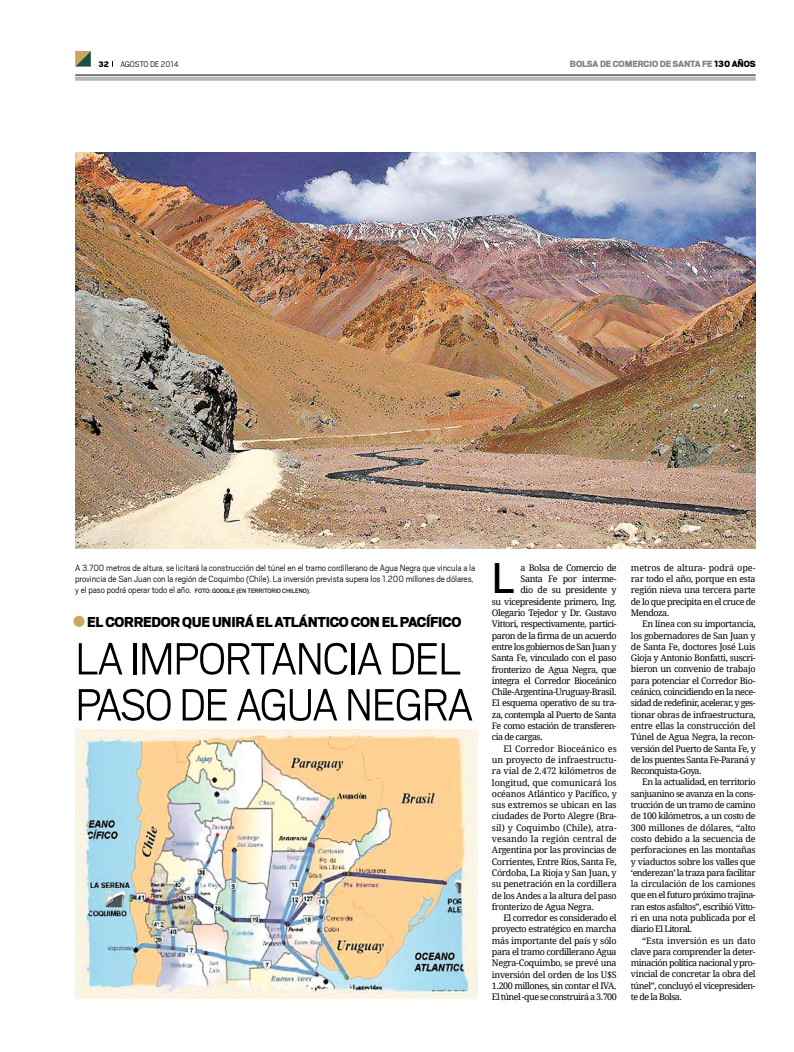
<style>
.page{position:relative;width:794px;height:1052px;background:#fff}
.page>*{position:absolute;margin:0;border:0;box-sizing:border-box;transform-origin:0 0}
.t1{font:300 50px/46px "Scout";letter-spacing:-.03em;color:#000}
.t2{font:47.8px "Scout";color:#000}
.t3{font:900 16px "Scout";letter-spacing:-.02em;color:#000}
.t4{font:300 10px/11.3px "Scout";letter-spacing:-.005em;color:#000}
.t5{font:900 10px "Scout";letter-spacing:-.01em;color:#828282}
.t6{font:9px "Droid Serif";letter-spacing:-.045em;color:#000}
.t7{font:9px "Droid Serif";letter-spacing:-.025em;color:#000}
.t8{font:9px "Droid Serif";letter-spacing:-.015em;color:#000}
.t9{font:9px "Droid Serif";letter-spacing:-.02em;color:#000}
.t10{font:9px "Droid Serif";letter-spacing:-.005em;color:#000}
.t11{font:9px "Droid Serif";letter-spacing:.005em;color:#000}
.t12{font:9px "Droid Serif";letter-spacing:-.065em;color:#000}
.t13{font:9px "Droid Serif";letter-spacing:-.01em;color:#000}
.t14{font:9px "Droid Serif";color:#000}
.t15{font:300 9px "Scout";letter-spacing:-.015em;color:#000}
.t16{font:900 9px "Scout";color:#000}
.t17{font:7px "Scout";letter-spacing:-.005em;color:#000}
.s1{color:#000}
.s2{font-weight:300;font-size:10px}
</style>
<div class="page">
<svg style="left:75px;top:77px;width:680px;height:4px;background:#b9b9b9"></svg>
<hr style="left:75px;top:75px;width:680px;height:1px;background:#000">
<svg style="left:75px;top:51px;width:16px;height:16px"></svg>
<img style="left:75px;top:153px;width:680px;height:395px">
<img style="left:75px;top:729px;width:403px;height:269px">
<p class="t16" style="left:99px;top:58px;width:12px">32</p>
<p class="t15" style="left:120px;top:58px;width:60px">agosto de 2014</p>
<p class="t5" style="left:570px;top:57px;width:187px">BOLSA DE COMERCIO DE SANTA FE <span class="s1">130 AÑOS</span></p>
<p class="t4" style="left:75px;top:561px;width:402px">A 3.700 metros de altura, se licitará la construcción del túnel en el tramo cordillerano de Agua Negra que vincula a la provincia de San Juan con la región de Coquimbo (Chile). La inversión prevista supera los 1.200 millones de dólares,</p>
<p class="t17" style="left:75px;top:587px;width:237px"><span class="s2">y el paso podrá operar todo el año.</span> FOTO: GOOGLE (EN TERRITORIO CHILENO).</p>
<p class="t3" style="left:87px;top:612px;width:375px">EL CORREDOR QUE UNIRÁ EL ATLÁNTICO CON EL PACÍFICO</p>
<p class="t1" style="left:75px;top:633px;width:400px">La importancia del<br>Paso de Agua Negra</p>
<p class="t2" style="left:492px;top:547px;width:20px">L</p>
<p class="t6" style="left:520px;top:562px;width:98px">a Bolsa de Comercio de</p>
<p class="t6" style="left:520px;top:573px;width:98px">Santa Fe por interme-</p>
<p class="t6" style="left:520px;top:584px;width:98px">dio de su presidente y</p>
<p class="t6" style="left:492px;top:596px;width:126px">su vicepresidente primero, Ing.</p>
<p class="t6" style="left:492px;top:607px;width:126px">Olegario Tejedor y Dr. Gustavo</p>
<p class="t6" style="left:492px;top:618px;width:126px">Vittori, respectivamente, partici-</p>
<p class="t6" style="left:492px;top:630px;width:126px">paron de la firma de un acuerdo</p>
<p class="t6" style="left:492px;top:641px;width:126px">entre los gobiernos de San Juan y</p>
<p class="t6" style="left:492px;top:652px;width:126px">Santa Fe, vinculado con el paso</p>
<p class="t6" style="left:492px;top:664px;width:126px">fronterizo de Agua Negra, que</p>
<p class="t6" style="left:492px;top:675px;width:126px">integra el Corredor Bioceánico</p>
<p class="t6" style="left:492px;top:686px;width:126px">Chile-Argentina-Uruguay-Brasil.</p>
<p class="t6" style="left:492px;top:697px;width:126px">El esquema operativo de su tra-</p>
<p class="t6" style="left:492px;top:709px;width:126px">za, contempla al Puerto de Santa</p>
<p class="t6" style="left:492px;top:720px;width:126px">Fe como estación de transferen-</p>
<p class="t6" style="left:492px;top:731px;width:52px">cia de cargas.</p>
<p class="t11" style="left:503px;top:743px;width:115px">El Corredor Bioceánico es</p>
<p class="t13" style="left:492px;top:754px;width:126px">un proyecto de infraestructu-</p>
<p class="t8" style="left:492px;top:765px;width:126px">ra vial de 2.472 kilómetros de</p>
<p class="t10" style="left:492px;top:776px;width:126px">longitud, que comunicará los</p>
<p class="t8" style="left:492px;top:788px;width:126px">océanos Atlántico y Pacífico, y</p>
<p class="t8" style="left:492px;top:799px;width:126px">sus extremos se ubican en las</p>
<p class="t9" style="left:492px;top:810px;width:126px">ciudades de Porto Alegre (Bra-</p>
<p class="t14" style="left:492px;top:822px;width:126px">sil) y Coquimbo (Chile), atra-</p>
<p class="t11" style="left:492px;top:833px;width:126px">vesando la región central de</p>
<p class="t6" style="left:492px;top:844px;width:126px">Argentina por las provincias de</p>
<p class="t6" style="left:492px;top:856px;width:126px">Corrientes, Entre Ríos, Santa Fe,</p>
<p class="t6" style="left:492px;top:867px;width:126px">Córdoba, La Rioja y San Juan, y</p>
<p class="t7" style="left:492px;top:878px;width:126px">su penetración en la cordillera</p>
<p class="t6" style="left:492px;top:889px;width:126px">de los Andes a la altura del paso</p>
<p class="t6" style="left:492px;top:901px;width:103px">fronterizo de Agua Negra.</p>
<p class="t6" style="left:503px;top:912px;width:115px">El corredor es considerado el</p>
<p class="t6" style="left:492px;top:923px;width:126px">proyecto estratégico en marcha</p>
<p class="t6" style="left:492px;top:935px;width:126px">más importante del país y sólo</p>
<p class="t6" style="left:492px;top:946px;width:126px">para el tramo cordillerano Agua</p>
<p class="t6" style="left:492px;top:957px;width:126px">Negra-Coquimbo, se prevé una</p>
<p class="t6" style="left:492px;top:968px;width:126px">inversión del orden de los U$S</p>
<p class="t6" style="left:492px;top:980px;width:126px">1.200 millones, sin contar el IVA.</p>
<p class="t12" style="left:492px;top:991px;width:126px">El túnel -que se construirá a 3.700</p>
<p class="t10" style="left:631px;top:562px;width:126px">metros de altura- podrá ope-</p>
<p class="t6" style="left:631px;top:573px;width:126px">rar todo el año, porque en esta</p>
<p class="t6" style="left:631px;top:584px;width:126px">región nieva una tercera parte</p>
<p class="t6" style="left:631px;top:596px;width:126px">de lo que precipita en el cruce de</p>
<p class="t6" style="left:631px;top:607px;width:40px">Mendoza.</p>
<p class="t6" style="left:642px;top:618px;width:115px">En línea con su importancia,</p>
<p class="t6" style="left:631px;top:630px;width:126px">los gobernadores de San Juan y</p>
<p class="t7" style="left:631px;top:641px;width:126px">de Santa Fe, doctores José Luis</p>
<p class="t6" style="left:631px;top:652px;width:126px">Gioja y Antonio Bonfatti, suscri-</p>
<p class="t7" style="left:631px;top:663px;width:126px">bieron un convenio de trabajo</p>
<p class="t6" style="left:631px;top:675px;width:126px">para potenciar el Corredor Bio-</p>
<p class="t6" style="left:631px;top:686px;width:126px">ceánico, coincidiendo en la nece-</p>
<p class="t6" style="left:631px;top:697px;width:126px">sidad de redefinir, acelerar, y ges-</p>
<p class="t6" style="left:631px;top:709px;width:126px">tionar obras de infraestructura,</p>
<p class="t9" style="left:631px;top:720px;width:126px">entre ellas la construcción del</p>
<p class="t6" style="left:631px;top:731px;width:126px">Túnel de Agua Negra, la recon-</p>
<p class="t6" style="left:631px;top:742px;width:126px">versión del Puerto de Santa Fe, y</p>
<p class="t6" style="left:631px;top:754px;width:126px">de los puentes Santa Fe-Paraná y</p>
<p class="t6" style="left:631px;top:765px;width:72px">Reconquista-Goya.</p>
<p class="t6" style="left:642px;top:776px;width:115px">En la actualidad, en territorio</p>
<p class="t6" style="left:631px;top:788px;width:126px">sanjuanino se avanza en la cons-</p>
<p class="t6" style="left:631px;top:799px;width:126px">trucción de un tramo de camino</p>
<p class="t6" style="left:631px;top:810px;width:126px">de 100 kilómetros, a un costo de</p>
<p class="t8" style="left:631px;top:822px;width:126px">300 millones de dólares, “alto</p>
<p class="t7" style="left:631px;top:833px;width:126px">costo debido a la secuencia de</p>
<p class="t6" style="left:631px;top:844px;width:126px">perforaciones en las montañas</p>
<p class="t6" style="left:631px;top:855px;width:126px">y viaductos sobre los valles que</p>
<p class="t6" style="left:631px;top:867px;width:126px">‘enderezan’ la traza para facilitar</p>
<p class="t9" style="left:631px;top:878px;width:126px">la circulación de los camiones</p>
<p class="t6" style="left:631px;top:889px;width:126px">que en el futuro próximo trajina-</p>
<p class="t6" style="left:631px;top:901px;width:126px">ran estos asfaltos”, escribió Vitto-</p>
<p class="t6" style="left:631px;top:912px;width:126px">ri en una nota publicada por el</p>
<p class="t6" style="left:631px;top:923px;width:63px">diario El Litoral.</p>
<p class="t10" style="left:642px;top:934px;width:115px">“Esta inversión es un dato</p>
<p class="t6" style="left:631px;top:946px;width:126px">clave para comprender la deter-</p>
<p class="t6" style="left:631px;top:957px;width:126px">minación política nacional y pro-</p>
<p class="t6" style="left:631px;top:968px;width:126px">vincial de concretar la obra del</p>
<p class="t6" style="left:631px;top:980px;width:126px">túnel”, concluyó el vicepresiden-</p>
<p class="t6" style="left:631px;top:991px;width:53px">te de la Bolsa.</p>
</div>
